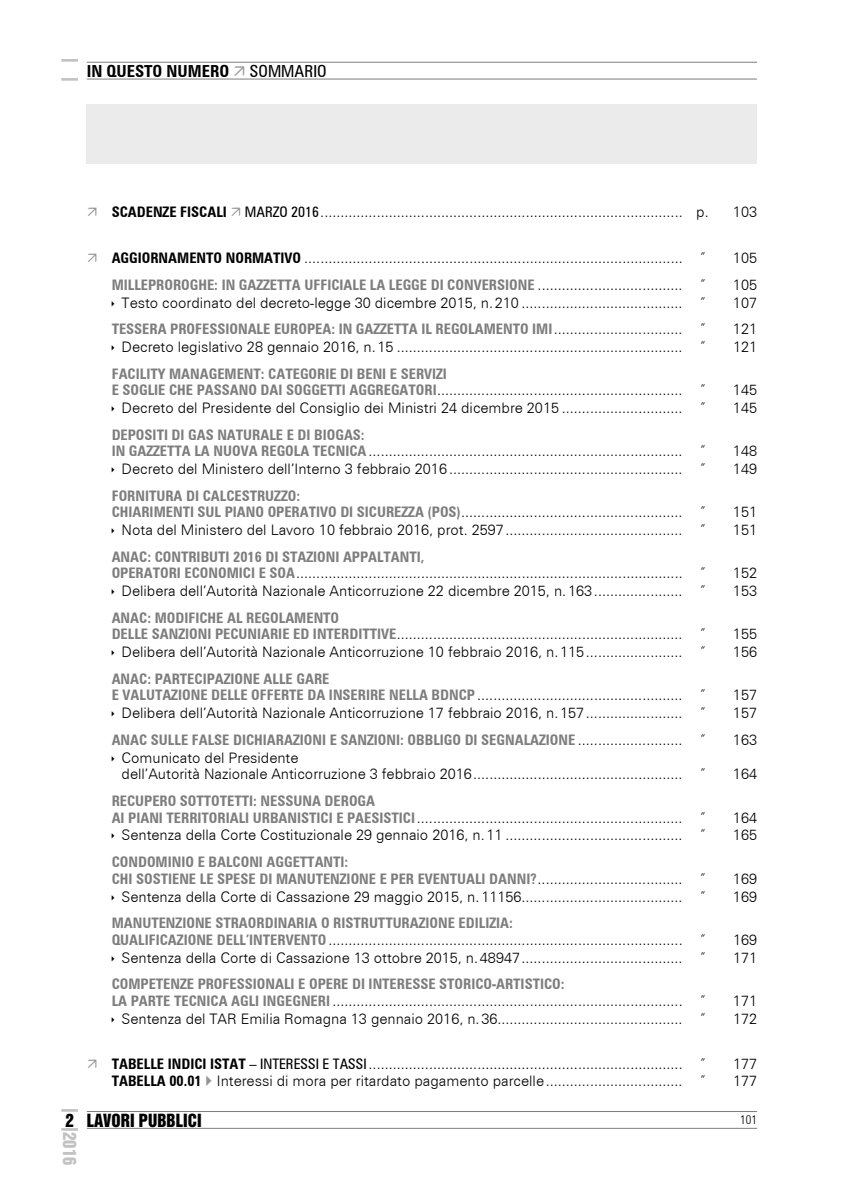
<style>
.page{position:relative;width:844px;height:1191px;background:#fff}
.page>*{position:absolute;margin:0;border:0;box-sizing:border-box;transform-origin:0 0}
.t1{font:700 condensed 16.62px "Zurich BT";color:#000}
.t2{font:16.62px "Helvetica Inserat";color:#000}
.t3{font:16.62px "Helvetica Inserat";color:#c2c2c2}
.t4{font:300 14.53px/16.6px "Zurich BT";color:#000}
.t5{font:700 condensed 14.53px/16.6px "Zurich BT";color:#7d7d7d}
.t6{font:300 condensed 12.25px "Zurich BT";color:#000}
.s1{font-weight:400}
.s2{font-weight:700;font-stretch:condensed}
.s3{font-weight:400;font-stretch:condensed}
.s4{font-weight:300;font-stretch:normal;color:#000}
.s5{font-weight:700;font-stretch:condensed;color:#7d7d7d}
</style>
<div class="page">
<hr style="left:87px;top:1111px;width:669px;height:1px;background:#7d7d7d">
<hr style="left:87px;top:1128px;width:669px;height:1px;background:#7d7d7d">
<svg style="left:61px;top:1109px;width:17px;height:2px"></svg>
<svg style="left:61px;top:1128px;width:17px;height:2px"></svg>
<hr style="left:87px;top:62px;width:669px;height:1px;background:#7d7d7d">
<hr style="left:87px;top:79px;width:669px;height:1px;background:#7d7d7d">
<hr style="left:61px;top:59px;width:17px;height:3px;background:#c2c2c2">
<hr style="left:61px;top:78px;width:17px;height:3px;background:#c2c2c2">
<div style="left:87px;top:104px;width:669px;height:60px;background:#ebebeb"></div>
<p class="t1" style="left:87px;top:61px;width:241px">IN QUESTO NUMERO <span class="s1">SOMMARIO</span></p>
<p class="t4" style="left:112px;top:204px;width:598px"><span class="s2">SCADENZE FISCALI</span> <span class="s3">MARZO 2016</span>.......................................................................................... p.</p>
<p class="t4" style="left:732px;top:204px;width:26px">103</p>
<p class="t4" style="left:112px;top:249px;width:595px"><span class="s2">AGGIORNAMENTO NORMATIVO</span> .............................................................................................. ˝</p>
<p class="t4" style="left:732px;top:249px;width:26px">105</p>
<p class="t5" style="left:112px;top:276px;width:595px">MILLEPROROGHE: IN GAZZETTA UFFICIALE LA LEGGE DI CONVERSIONE <span class="s4">.................................... ˝</span></p>
<p class="t4" style="left:732px;top:276px;width:26px">105</p>
<p class="t4" style="left:122px;top:294px;width:586px">Testo coordinato del decreto-legge 30 dicembre 2015, n.210 ........................................ ˝</p>
<p class="t4" style="left:732px;top:294px;width:26px">107</p>
<p class="t5" style="left:112px;top:320px;width:595px">TESSERA PROFESSIONALE EUROPEA: IN GAZZETTA IL REGOLAMENTO IMI<span class="s4">................................ ˝</span></p>
<p class="t4" style="left:732px;top:320px;width:26px">121</p>
<p class="t4" style="left:122px;top:338px;width:586px">Decreto legislativo 28 gennaio 2016, n.15 ....................................................................... ˝</p>
<p class="t4" style="left:732px;top:338px;width:26px">121</p>
<p class="t5" style="left:112px;top:365px;width:595px">FACILITY MANAGEMENT: CATEGORIE DI BENI E SERVIZI<br>E SOGLIE CHE PASSANO DAI SOGGETTI AGGREGATORI<span class="s4">............................................................. ˝</span></p>
<p class="t4" style="left:732px;top:381px;width:26px">145</p>
<p class="t4" style="left:122px;top:399px;width:586px">Decreto del Presidente del Consiglio dei Ministri 24 dicembre 2015 .............................. ˝</p>
<p class="t4" style="left:732px;top:399px;width:26px">145</p>
<p class="t4" style="left:112px;top:426px;width:595px"><span class="s5">DEPOSITI DI GAS NATURALE E DI BIOGAS:<br>IN GAZZETTA LA NUOVA REGOLA TECNICA</span>.............................................................................. ˝</p>
<p class="t4" style="left:732px;top:442px;width:26px">148</p>
<p class="t4" style="left:122px;top:460px;width:586px">Decreto del Ministero dell’Interno 3 febbraio 2016 .......................................................... ˝</p>
<p class="t4" style="left:732px;top:460px;width:26px">149</p>
<p class="t5" style="left:112px;top:487px;width:595px">FORNITURA DI CALCESTRUZZO:<br>CHIARIMENTI SUL PIANO OPERATIVO DI SICUREZZA (POS)<span class="s4">....................................................... ˝</span></p>
<p class="t4" style="left:732px;top:504px;width:26px">151</p>
<p class="t4" style="left:122px;top:521px;width:586px">Nota del Ministero del Lavoro 10 febbraio 2016, prot. 2597............................................ ˝</p>
<p class="t4" style="left:732px;top:521px;width:26px">151</p>
<p class="t4" style="left:112px;top:548px;width:595px"><span class="s5">ANAC: CONTRIBUTI 2016 DI STAZIONI APPALTANTI,<br>OPERATORI ECONOMICI E SOA</span>................................................................................................ ˝</p>
<p class="t4" style="left:732px;top:565px;width:26px">152</p>
<p class="t4" style="left:122px;top:582px;width:586px">Delibera dell’Autorità Nazionale Anticorruzione 22 dicembre 2015, n.163...................... ˝</p>
<p class="t4" style="left:732px;top:582px;width:26px">153</p>
<p class="t4" style="left:112px;top:609px;width:595px"><span class="s5">ANAC: MODIFICHE AL REGOLAMENTO<br>DELLE SANZIONI PECUNIARIE ED INTERDITTIVE</span>....................................................................... ˝</p>
<p class="t4" style="left:732px;top:626px;width:26px">155</p>
<p class="t4" style="left:122px;top:643px;width:586px">Delibera dell’Autorità Nazionale Anticorruzione 10 febbraio 2016, n.115........................ ˝</p>
<p class="t4" style="left:732px;top:643px;width:26px">156</p>
<p class="t5" style="left:112px;top:670px;width:595px">ANAC: PARTECIPAZIONE ALLE GARE<br>E VALUTAZIONE DELLE OFFERTE DA INSERIRE NELLA BDNCP <span class="s4">................................................... ˝</span></p>
<p class="t4" style="left:732px;top:687px;width:26px">157</p>
<p class="t4" style="left:122px;top:704px;width:586px">Delibera dell’Autorità Nazionale Anticorruzione 17 febbraio 2016, n.157........................ ˝</p>
<p class="t4" style="left:732px;top:704px;width:26px">157</p>
<p class="t5" style="left:112px;top:731px;width:595px">ANAC SULLE FALSE DICHIARAZIONI E SANZIONI: OBBLIGO DI SEGNALAZIONE <span class="s4">.......................... ˝</span></p>
<p class="t4" style="left:732px;top:731px;width:26px">163</p>
<p class="t4" style="left:122px;top:749px;width:586px">Comunicato del Presidente<br>dell’Autorità Nazionale Anticorruzione 3 febbraio 2016.................................................... ˝</p>
<p class="t4" style="left:732px;top:766px;width:26px">164</p>
<p class="t5" style="left:112px;top:792px;width:595px">RECUPERO SOTTOTETTI: NESSUNA DEROGA<br>AI PIANI TERRITORIALI URBANISTICI E PAESISTICI<span class="s4">.................................................................. ˝</span></p>
<p class="t4" style="left:732px;top:809px;width:26px">164</p>
<p class="t4" style="left:122px;top:827px;width:586px">Sentenza della Corte Costituzionale 29 gennaio 2016, n.11 ............................................ ˝</p>
<p class="t4" style="left:732px;top:827px;width:26px">165</p>
<p class="t5" style="left:112px;top:853px;width:595px">CONDOMINIO E BALCONI AGGETTANTI:<br>CHI SOSTIENE LE SPESE DI MANUTENZIONE E PER EVENTUALI DANNI?<span class="s4">.................................... ˝</span></p>
<p class="t4" style="left:732px;top:870px;width:26px">169</p>
<p class="t4" style="left:122px;top:888px;width:586px">Sentenza della Corte di Cassazione 29 maggio 2015, n.11156........................................ ˝</p>
<p class="t4" style="left:732px;top:888px;width:26px">169</p>
<p class="t4" style="left:112px;top:914px;width:595px"><span class="s5">MANUTENZIONE STRAORDINARIA O RISTRUTTURAZIONE EDILIZIA:<br>QUALIFICAZIONE DELL’INTERVENTO</span>........................................................................................ ˝</p>
<p class="t4" style="left:732px;top:931px;width:26px">169</p>
<p class="t4" style="left:122px;top:949px;width:586px">Sentenza della Corte di Cassazione 13 ottobre 2015, n.48947........................................ ˝</p>
<p class="t4" style="left:732px;top:949px;width:26px">171</p>
<p class="t4" style="left:112px;top:975px;width:595px"><span class="s5">COMPETENZE PROFESSIONALI E OPERE DI INTERESSE STORICO-ARTISTICO:<br>LA PARTE TECNICA AGLI INGEGNERI</span> ....................................................................................... ˝</p>
<p class="t4" style="left:732px;top:992px;width:26px">171</p>
<p class="t4" style="left:122px;top:1010px;width:586px">Sentenza del TAR Emilia Romagna 13 gennaio 2016, n.36.............................................. ˝</p>
<p class="t4" style="left:732px;top:1010px;width:26px">172</p>
<p class="t4" style="left:112px;top:1055px;width:595px"><span class="s2">TABELLE INDICI ISTAT</span> <span class="s3">– INTERESSI E TASSI</span>.............................................................................. ˝</p>
<p class="t4" style="left:732px;top:1055px;width:26px">177</p>
<p class="t4" style="left:112px;top:1072px;width:595px"><span class="s2">TABELLA 00.01</span> Interessi di mora per ritardato pagamento parcelle.................................. ˝</p>
<p class="t4" style="left:732px;top:1072px;width:26px">177</p>
<p class="t2" style="left:65px;top:1110px;width:138px">2 LAVORI PUBBLICI</p>
<p class="t6" style="left:740px;top:1112px;width:18px">101</p>
<p class="t3" style="left:79px;top:1132px;width:35px;rotate:90deg">2016</p>
</div>
